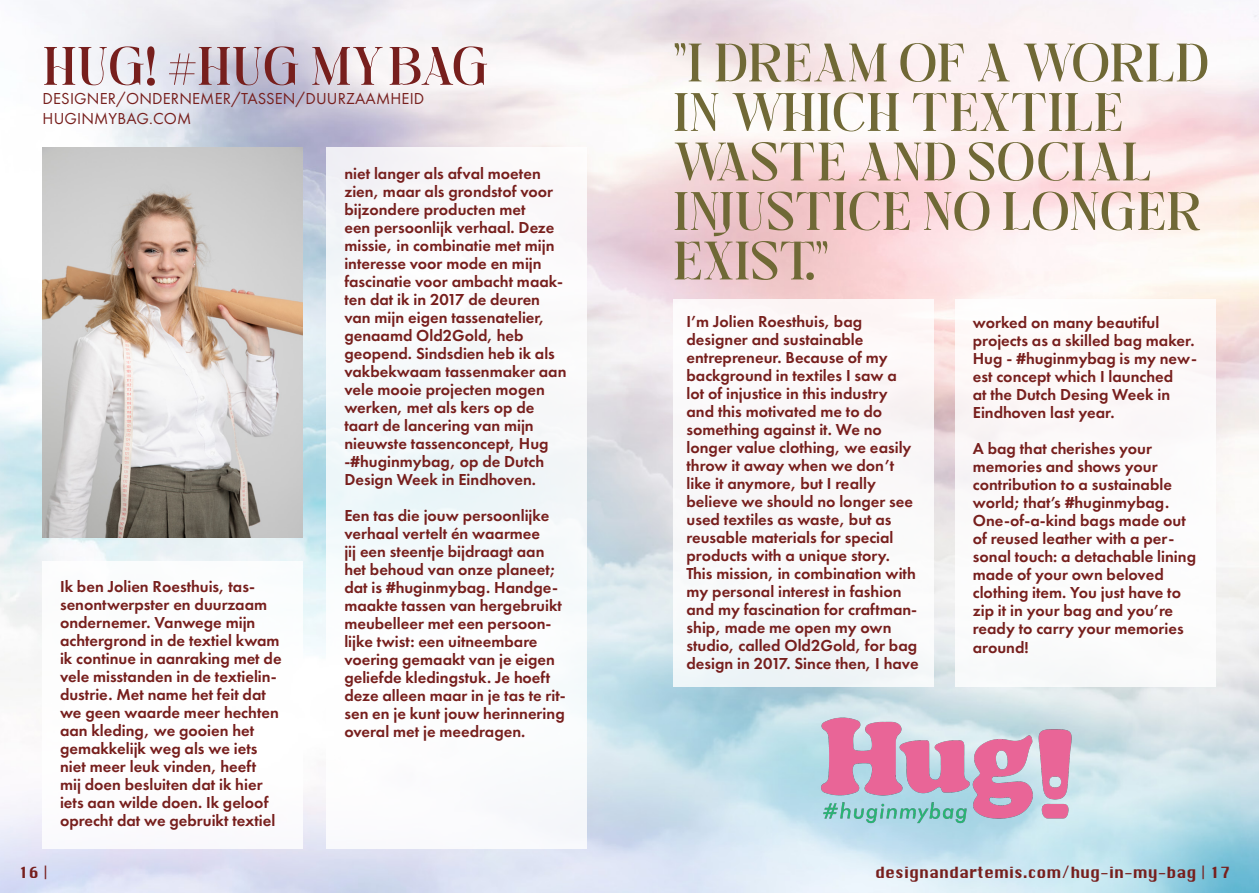
<style>
.page{position:relative;width:1259px;height:893px;background:#fff}
.page>*{position:absolute;margin:0;border:0;box-sizing:border-box;transform-origin:0 0}
.Paragraph_Style_2{font:54px/49.5px "Fusskia Demo";color:#706936}
.Paragraph_Style_2-2{font:54px "Fusskia Demo";color:#771f1d}
.t1{font:600 16.5px/18px "Futura PT";color:#771f1d}
.t2{font:16.5px "Futura PT";letter-spacing:.01em;color:#771f1d}
.Paragraph_Style_2-3{font:15px "Krungthep";color:#771f1d}
</style>
<div class="page">
<img style="left:0;top:0;width:1259px;height:893px">
<img style="left:813px;top:696px;width:264px;height:147px">
<img style="left:43px;top:148px;width:260px;height:390px">
<div style="left:673px;top:300px;width:260px;height:387px;background:#faf8f9"></div>
<div style="left:43px;top:561px;width:260px;height:288px;background:#fff"></div>
<div style="left:327px;top:148px;width:260px;height:701px;background:#fff"></div>
<div style="left:955px;top:300px;width:260px;height:387px;background:#fff"></div>
<p class="Paragraph_Style_2-2" style="left:43px;top:45px;width:448px">HUG! #HUG MY BAG</p>
<p class="Paragraph_Style_2" style="left:673px;top:43px;width:537px">"I DREAM OF A WORLD<br>IN WHICH T EXT ILE<br>WAST E AND SOCIAL<br>INJUST ICE NO LONGER<br>EXIST."</p>
<p class="t1" style="left:686px;top:312px;width:177px">I’m Jolien Roesthuis, bag</p>
<p class="t1" style="left:686px;top:330px;width:178px">designer and sustainable</p>
<p class="t1" style="left:686px;top:348px;width:212px">entrepreneur. Because of my background in textiles I saw a</p>
<p class="t1" style="left:686px;top:384px;width:203px">lot of injustice in this industry</p>
<p class="t1" style="left:686px;top:402px;width:228px">and this motivated me to do something against it. We no longer value clothing, we easily throw it away when we don’t like it anymore, but I really believe we should no longer see used textiles as waste, but as reusable materials for special products with a unique story.</p>
<p class="t1" style="left:686px;top:564px;width:234px">This mission, in combination with my personal interest in fashion and my fascination for craftman&shy;ship, made me open my own studio, called Old2Gold, for bag design in 2017. Since then, I have</p>
<p class="t2" style="left:43px;top:89px;width:383px">DESIGNER/ONDERNEMER/TASSEN/DUURZAAMHEID</p>
<p class="t2" style="left:43px;top:109px;width:150px">HUGINMYBAG.COM</p>
<p class="t1" style="left:344px;top:165px;width:224px">niet langer als afval moeten zien, maar als grondstof voor bijzondere producten met<br>een persoonlijk verhaal. Deze missie, in combinatie met mijn interesse voor mode en mijn fascinatie voor ambacht maak&shy;ten dat ik in 2017 de deuren van mijn eigen tassenatelier, genaamd Old2Gold, heb geopend. Sindsdien heb ik als vakbekwaam tassenmaker aan vele mooie projecten mogen werken, met als kers op de taart de lancering van mijn nieuwste tassenconcept, Hug -#huginmybag, op de Dutch<br>Design Week in Eindhoven.</p>
<p class="t1" style="left:344px;top:507px;width:206px">Een tas die jouw persoonlijke</p>
<p class="t1" style="left:344px;top:525px;width:223px">verhaal vertelt én waarmee<br>jij een steentje bijdraagt aan het behoud van onze planeet; dat is #huginmybag. Handge&shy;maakte tassen van hergebruikt meubelleer met een persoon&shy;lijke twist: een uitneembare voering gemaakt van je eigen geliefde kledingstuk. Je hoeft deze alleen maar in je tas te rit&shy;sen en je kunt jouw herinnering overal met je meedragen.</p>
<p class="t1" style="left:972px;top:313px;width:226px">worked on many beautiful projects as a skilled bag maker.<br>Hug - #huginmybag is my new&shy;est concept which I launched<br>at the Dutch Desing Week in<br>Eindhoven last year.</p>
<p class="t1" style="left:972px;top:439px;width:181px">A bag that cherishes your</p>
<p class="t1" style="left:972px;top:457px;width:186px">memories and shows your</p>
<p class="t1" style="left:972px;top:475px;width:201px">contribution to a sustainable world; that’s #huginmybag.</p>
<p class="t1" style="left:972px;top:511px;width:225px">One-of-a-kind bags made out of reused leather with a per&shy;sonal touch: a detachable lining made of your own beloved clothing item. You just have to zip it in your bag and you’re ready to carry your memories</p>
<p class="t1" style="left:972px;top:639px;width:57px">around!</p>
<p class="t1" style="left:60px;top:577px;width:223px">Ik ben Jolien Roesthuis, tas&shy;senontwerpster en duurzaam ondernemer. Vanwege mijn achtergrond in de textiel kwam ik continue in aanraking met de vele misstanden in de textielin&shy;dustrie. Met name het feit dat we geen waarde meer hechten aan kleding, we gooien het gemakkelijk weg als we iets niet meer leuk vinden, heeft<br>mij doen besluiten dat ik hier iets aan wilde doen. Ik geloof oprecht dat we gebruikt textiel</p>
<p class="Paragraph_Style_2-3" style="left:19px;top:864px;width:31px">16 |</p>
<p class="Paragraph_Style_2-3" style="left:875px;top:864px;width:356px">designandartemis.com/hug-in-my-bag | 17</p>
</div>
